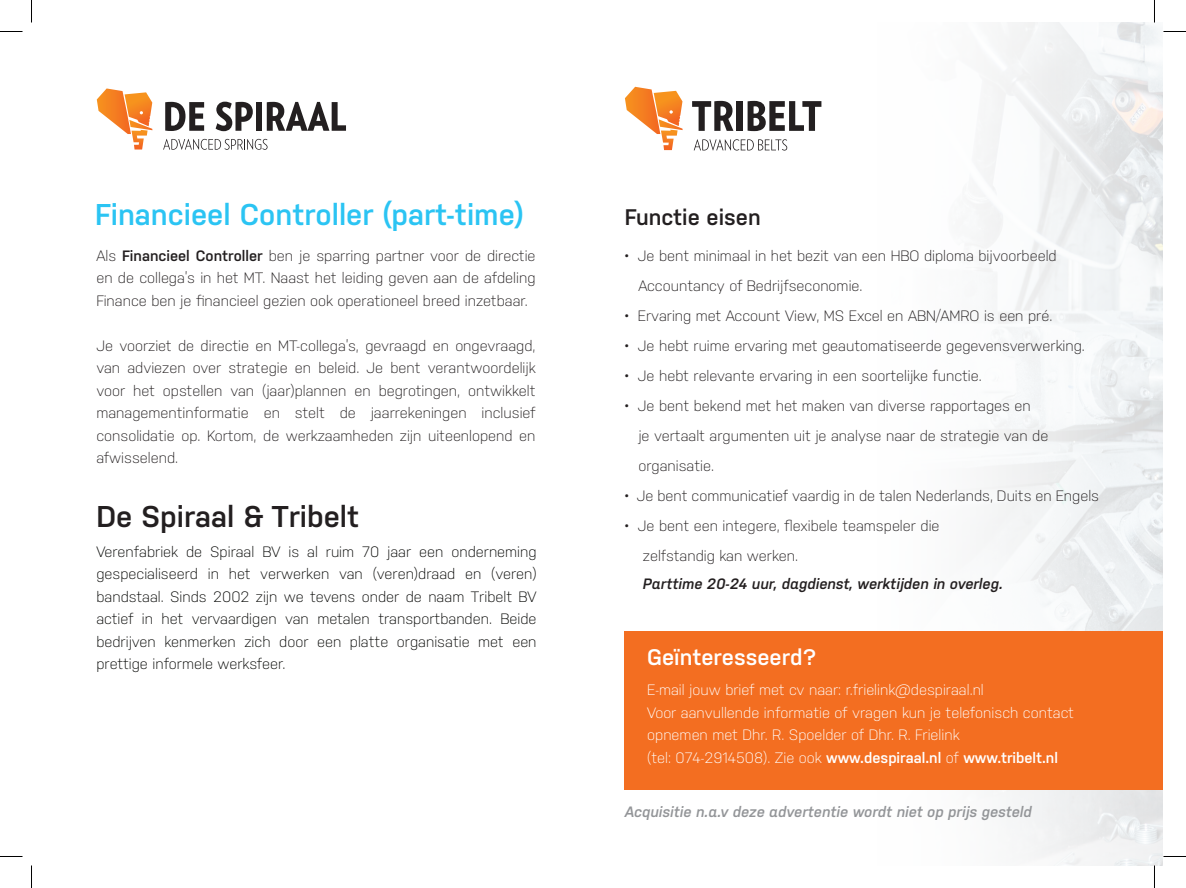
<style>
.page{position:relative;width:1186px;height:888px;background:#fff}
.page>*{position:absolute;margin:0;border:0;box-sizing:border-box;transform-origin:0 0}
.t1{font:600 30px "Nudista";color:#2bc4f3}
.t2{font:600 30px "Nudista";color:#231f20}
.t3{font:600 22.5px "Nudista";color:#fff}
.t4{font:600 22.5px "Nudista";color:#231f20}
.t5{font:300 15px/22.5px "Nudista";color:#231f20}
.t6{font:300 15px/22.5px "Nudista";color:#040503;text-align:justify}
.t7{font:300 15px/22.5px "Nudista";color:#fff}
.t8{font:italic 600 15px "Nudista";color:#939598}
.t9{font:italic 600 15px "Nudista";color:#231f20}
.s1{font-weight:600}
</style>
<div class="page">
<img style="left:624px;top:23px;width:539px;height:842px">
<div style="left:625px;top:631px;width:538px;height:158px;background:#f36e21"></div>
<svg style="left:692px;top:101px;width:41px;height:30px"></svg>
<div style="left:736px;top:101px;width:6px;height:30px;background:#231f20"></div>
<svg style="left:747px;top:101px;width:74px;height:30px"></svg>
<svg style="left:693px;top:139px;width:94px;height:12px"></svg>
<svg style="left:625px;top:87px;width:57px;height:63px"></svg>
<svg style="left:165px;top:102px;width:39px;height:29px"></svg>
<svg style="left:216px;top:102px;width:37px;height:29px"></svg>
<div style="left:256px;top:102px;width:6px;height:29px;background:#231f20"></div>
<svg style="left:267px;top:102px;width:79px;height:29px"></svg>
<svg style="left:163px;top:139px;width:104px;height:11px"></svg>
<svg style="left:97px;top:88px;width:55px;height:62px"></svg>
<svg style="left:0;top:31px;width:22px;height:1px"></svg>
<svg style="left:1163px;top:31px;width:23px;height:1px"></svg>
<svg style="left:0;top:856px;width:22px;height:1px"></svg>
<svg style="left:1163px;top:856px;width:23px;height:1px"></svg>
<svg style="left:31px;top:0;width:1px;height:22px"></svg>
<svg style="left:31px;top:865px;width:1px;height:23px"></svg>
<svg style="left:1154px;top:0;width:1px;height:22px"></svg>
<svg style="left:1154px;top:865px;width:1px;height:23px"></svg>
<h1 class="t1" style="left:95px;top:197px;width:430px">Financieel Controller (part-time)</h1>
<h2 class="t4" style="left:625px;top:204px;width:137px">Functie eisen</h2>
<p class="t5" style="left:638px;top:240px;width:420px;line-height:30px;text-indent:-14px">• Je bent minimaal in het bezit van een HBO diploma bijvoorbeeld<br>Accountancy of Bedrijfseconomie.</p>
<p class="t5" style="left:625px;top:304px;width:429px">• Ervaring met Account View, MS Excel en ABN/AMRO is een pré.</p>
<p class="t5" style="left:625px;top:334px;width:461px">• Je hebt ruime ervaring met geautomatiseerde gegevensverwerking.</p>
<p class="t5" style="left:625px;top:364px;width:358px">• Je hebt relevante ervaring in een soortelijke functie.</p>
<p class="t5" style="left:638px;top:390px;width:411px;line-height:30px;text-indent:-14px">• Je bent bekend met het maken van diverse rapportages en<br>je vertaalt argumenten uit je analyse naar de strategie van de organisatie.</p>
<p class="t5" style="left:625px;top:484px;width:476px">• Je bent communicatief vaardig in de talen Nederlands, Duits en Engels</p>
<p class="t5" style="left:643px;top:510px;width:298px;line-height:30px;text-indent:-18px">• Je bent een integere, flexibele teamspeler die zelfstandig kan werken.</p>
<p class="t9" style="left:643px;top:575px;width:361px">Parttime 20-24 uur, dagdienst, werktijden in overleg.</p>
<p class="t5" style="left:96px;top:244px;width:441px;text-align:justify">Als <span class="s1">Financieel Controller</span> ben je sparring partner voor de directie en de collega’s in het MT. Naast het leiding geven aan de afdeling Finance ben je financieel gezien ook operationeel breed inzetbaar.</p>
<p class="t5" style="left:96px;top:334px;width:441px;text-align:justify">Je voorziet de directie en MT-collega’s, gevraagd en ongevraagd, van adviezen over strategie en beleid. Je bent verantwoordelijk voor het opstellen van (jaar)plannen en begrotingen, ontwikkelt managementinformatie en stelt de jaarrekeningen inclusief consolidatie op. Kortom, de werkzaamheden zijn uiteenlopend en afwisselend.</p>
<h1 class="t2" style="left:96px;top:499px;width:264px">De Spiraal &amp; Tribelt</h1>
<p class="t6" style="left:96px;top:540px;width:442px">Verenfabriek de Spiraal BV is al ruim 70 jaar een onderneming gespecialiseerd in het verwerken van (veren)draad en (veren) bandstaal. Sinds 2002 zijn we tevens onder de naam Tribelt BV actief in het vervaardigen van metalen transportbanden. Beide bedrijven kenmerken zich door een platte organisatie met een prettige informele werksfeer.</p>
<h2 class="t3" style="left:647px;top:644px;width:171px">Geïnteresseerd?</h2>
<p class="t7" style="left:647px;top:679px;width:428px">E-mail jouw brief met cv naar: r.frielink@despiraal.nl<br>Voor aanvullende informatie of vragen kun je telefonisch contact opnemen met Dhr. R. Spoelder of Dhr. R. Frielink<br>(tel: 074-2914508). Zie ook <span class="s1">www.despiraal.nl</span> of <span class="s1">www.tribelt.nl</span></p>
<p class="t8" style="left:625px;top:803px;width:408px">Acquisitie n.a.v deze advertentie wordt niet op prijs gesteld</p>
</div>
